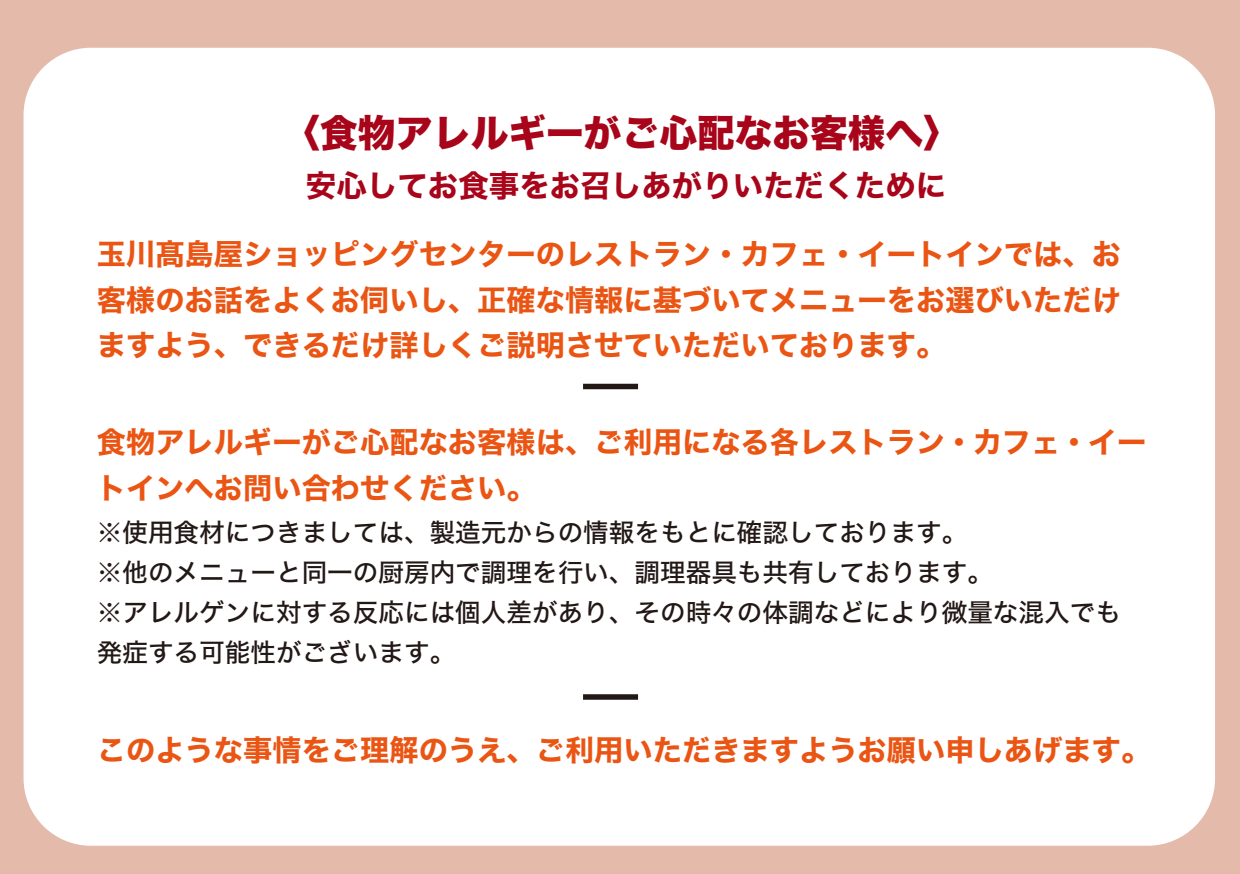
<style>
.page{position:relative;width:1240px;height:874px;background:#e4bbaa}
.page>*{position:absolute;margin:0;border:0;box-sizing:border-box;transform-origin:0 0}
.t1{font:37.7px "Hira Kaku Std N W8";color:#a8041a}
.t2{font:30.5px "Hira Kaku Std N W7";color:#a8041a}
.t3{font:29.25px/45.7px "Hira Kaku Std N W7";color:#ea5514;text-align:justify}
.t4{font:25.6px/40.2px "Hira Kaku Std N W5";color:#221815}
</style>
<div class="page">
<div style="left:24px;top:48px;width:1191px;height:798px;background:#fff;border-radius:67px"></div>
<div style="left:583px;top:384px;width:55px;height:5px;background:#221815"></div>
<div style="left:583px;top:694px;width:55px;height:6px;background:#221815"></div>
<p class="t1" style="left:283px;top:112px;width:680px">〈食物アレルギーがご心配なお客様へ〉</p>
<p class="t2" style="left:306px;top:162px;width:642px">安心してお食事をお召しあがりいただくために</p>
<p class="t3" style="left:97px;top:232px;width:1026px">玉川髙島屋ショッピングセンターのレストラン・カフェ・イートインでは、お客様のお話をよくお伺いし、正確な情報に基づいてメニューをお選びいただけますよう、できるだけ詳しくご説明させていただいております。</p>
<p class="t3" style="left:97px;top:421px;width:1051px">食物アレルギーがご心配なお客様は、ご利用になる各レストラン・カフェ・イートインへお問い合わせください。</p>
<p class="t4" style="left:97px;top:512px;width:1026px">※使用食材につきましては、製造元からの情報をもとに確認しております。<br>※他のメニューと同一の厨房内で調理を行い、調理器具も共有しております。<br>※アレルゲンに対する反応には個人差があり、その時々の体調などにより微量な混入でも発症する可能性がございます。</p>
<p class="t3" style="left:97px;top:728px;width:1055px">このような事情をご理解のうえ、ご利用いただきますようお願い申しあげます。</p>
</div>
